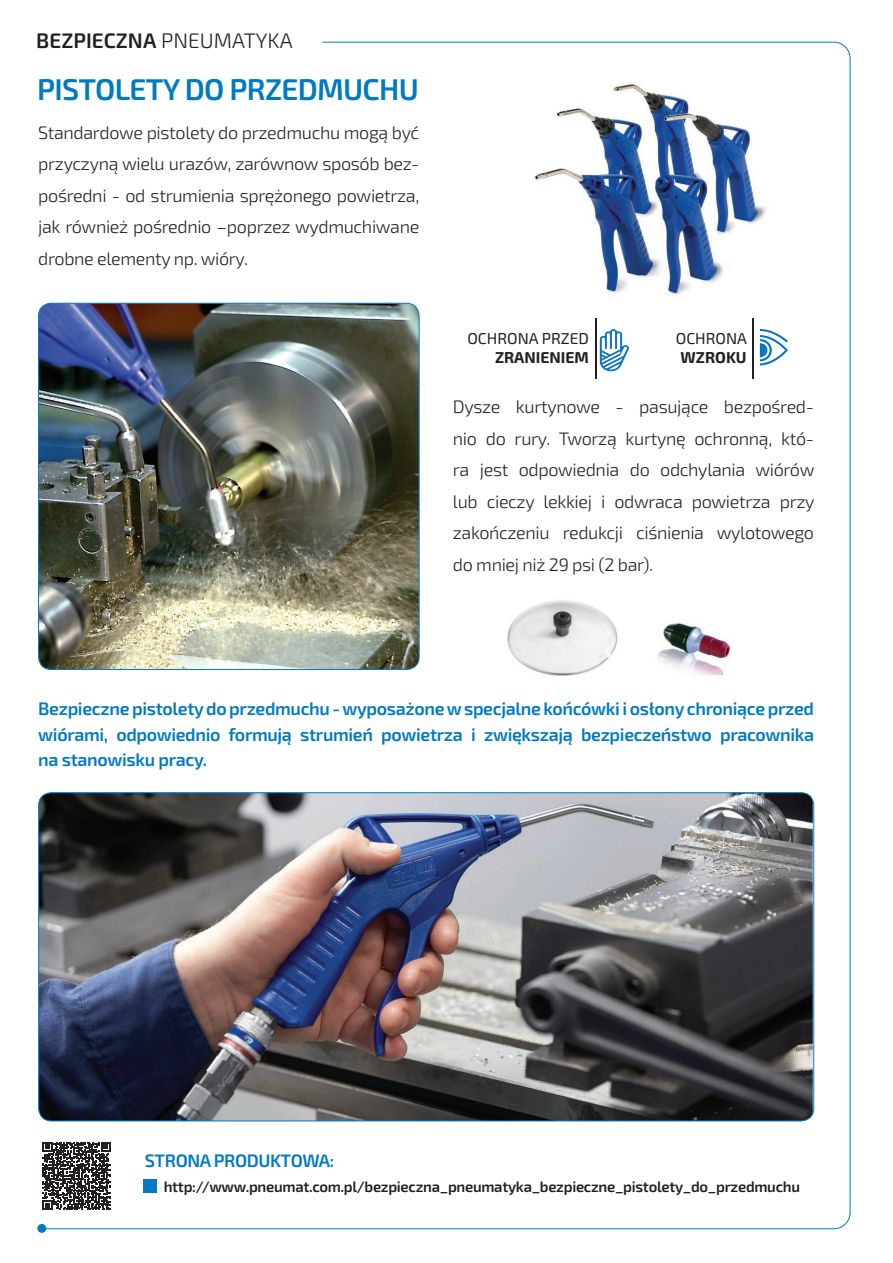
<style>
.page{position:relative;width:893px;height:1263px;background:#fff}
.page>*{position:absolute;margin:0;border:0;box-sizing:border-box;transform-origin:0 0}
.t1{font:600 30px "Exo 2.0";letter-spacing:-.025em;color:#007ac2}
.t2{font:600 21px "Exo 2.0";color:#231f20}
.t3{font:300 18px/31.5px "Exo 2.0";letter-spacing:-.02em;color:#231f20;text-align:justify}
.t4{font:600 18px/25.5px "Exo 2.0";letter-spacing:-.02em;color:#007ac2;text-align:justify}
.t5{font:15.75px "Exo 2.0";color:#231f20}
.t6{font:700 15.75px "Exo 2.0";color:#231f20}
.t7{font:600 15px "Exo 2.0";letter-spacing:-.02em;color:#231f20}
.s1{font-weight:300}
</style>
<div class="page">
<hr style="left:322px;top:42px;width:512px;height:1px;background:#007ac2">
<hr style="left:41px;top:1228px;width:793px;height:1px;background:#007ac2">
<svg style="left:833px;top:1212px;width:18px;height:17px"></svg>
<svg style="left:833px;top:41px;width:18px;height:18px"></svg>
<div style="left:37px;top:1224px;width:9px;height:9px;background:#007ac2;border-radius:50%"></div>
<hr style="left:850px;top:58px;width:1px;height:1155px;background:#007ac2">
<hr style="left:752px;top:318px;width:2px;height:60px;background:#231f20">
<svg style="left:760px;top:329px;width:28px;height:36px"></svg>
<hr style="left:595px;top:318px;width:1px;height:60px;background:#231f20">
<svg style="left:600px;top:329px;width:29px;height:42px"></svg>
<img style="left:39px;top:303px;width:380px;height:366px">
<div style="left:38px;top:303px;width:381px;height:367px;border:1px solid #007ac2;border-radius:13px"></div>
<img style="left:39px;top:793px;width:774px;height:328px">
<div style="left:144px;top:1179px;width:13px;height:14px;background:#007bc3"></div>
<img style="left:534px;top:83px;width:233px;height:213px">
<img style="left:507px;top:600px;width:225px;height:76px">
<svg style="left:43px;top:1142px;width:68px;height:68px"></svg>
<p class="t2" style="left:36px;top:28px;width:258px">BEZPIECZNA <span class="s1">PNEUMATYKA</span></p>
<h1 class="t1" style="left:37px;top:71px;width:383px">PISTOLETY DO PRZEDMUCHU</h1>
<p class="t3" style="left:38px;top:117px;width:383px">Standardowe pistolety do przedmuchu mogą być przyczyną wielu urazów, zarównow sposób bez&shy;pośredni - od strumienia sprężonego powietrza, jak również pośrednio –poprzez wydmuchiwane drobne elementy np. wióry.</p>
<p class="t5" style="left:467px;top:329px;width:123px">OCHRONA PRZED</p>
<p class="t6" style="left:495px;top:348px;width:95px">ZRANIENIEM</p>
<p class="t3" style="left:453px;top:392px;width:363px">Dysze kurtynowe - pasujące bezpośred&shy;nio do rury. Tworzą kurtynę ochronną, któ&shy;ra jest odpowiednia do odchylania wiórów lub cieczy lekkiej i odwraca powietrza przy zakończeniu redukcji ciśnienia wylotowego do mniej niż 29 psi (2 bar).</p>
<p class="t5" style="left:676px;top:329px;width:73px">OCHRONA</p>
<p class="t6" style="left:681px;top:348px;width:68px">WZROKU</p>
<p class="t4" style="left:38px;top:697px;width:777px">Bezpieczne pistolety do przedmuchu - wyposażone w specjalne końcówki i osłony chroniące przed wiórami, odpowiednio formują strumień powietrza i zwiększają bezpieczeństwo pracownika na stanowisku pracy.</p>
<p class="t4" style="left:145px;top:1148px;width:191px">STRONA PRODUKTOWA:</p>
<p class="t7" style="left:164px;top:1177px;width:638px">http://www.pneumat.com.pl/bezpieczna_pneumatyka_bezpieczne_pistolety_do_przedmuchu</p>
</div>
